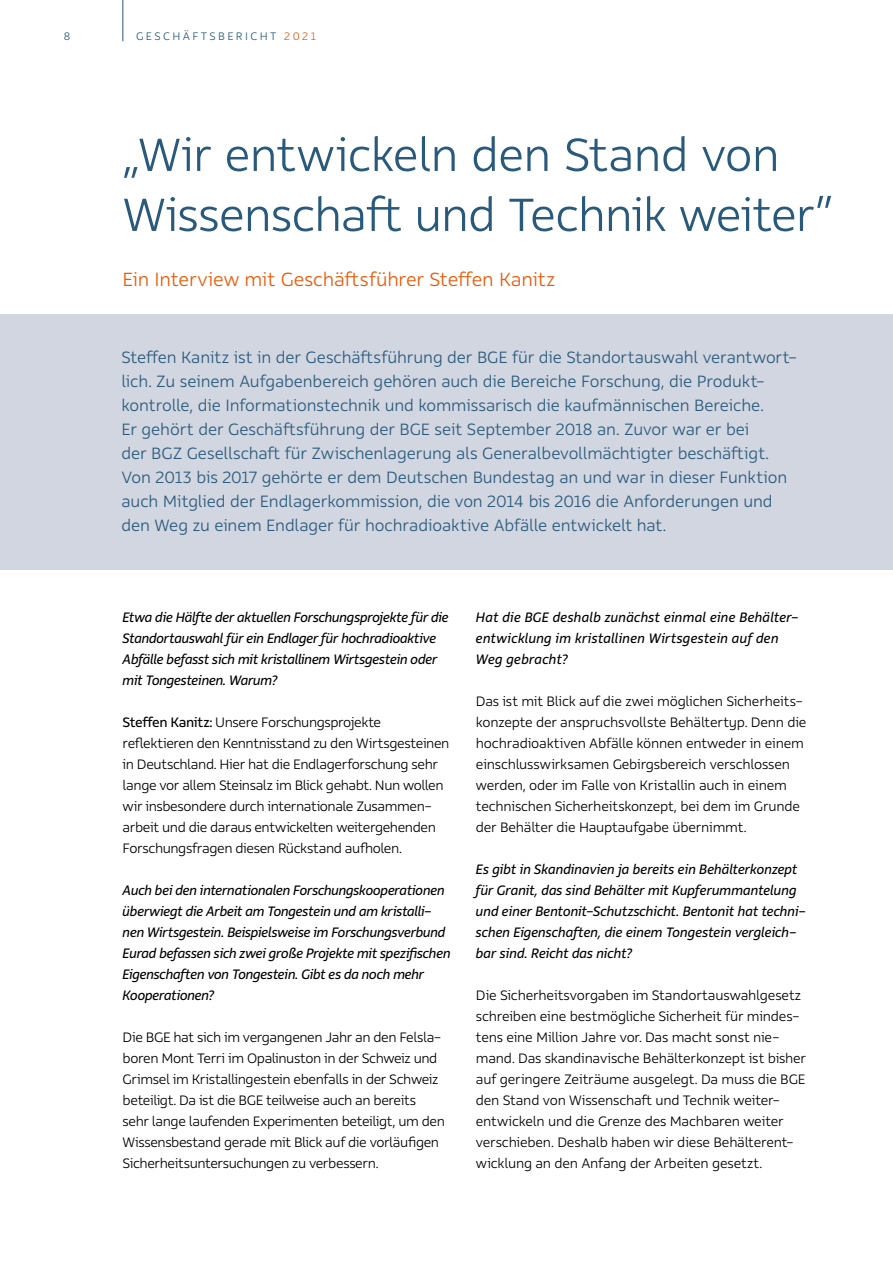
<style>
.page{position:relative;width:893px;height:1263px;background:#fff}
.page>*{position:absolute;margin:0;border:0;box-sizing:border-box;transform-origin:0 0}
.t1{font:300 51px/60px "Rehn";letter-spacing:-.02em;color:#295a7b}
.t2{font:300 21px "Rehn";letter-spacing:-.01em;color:#ea5a06}
.t3{font:300 18px/24px "Rehn";letter-spacing:-.01em;color:#295a7b}
.t4{font:300 15px/21px "Rehn";letter-spacing:-.02em;color:#000}
.t5{font:italic 15px/21px "Rehn";letter-spacing:-.02em;color:#000}
.t6{font:italic 15px/21px "Rehn";color:#000}
.t7{font:300 12px "Rehn";letter-spacing:.2em;color:#295a7b}
.s1{color:#ea5a06}
.s2{font-weight:400}
</style>
<div class="page">
<hr style="left:123px;top:0;width:1px;height:41px;background:#295a7b">
<div style="left:0;top:315px;width:893px;height:255px;background:#d1d6e1"></div>
<hr style="left:892px;top:315px;width:1px;height:255px;background:#ececed">
<p class="t7" style="left:64px;top:28px;width:8px">8</p>
<p class="t7" style="left:136px;top:28px;width:181px">GESCHÄFTSBERICHT <span class="s1">2021</span></p>
<h1 class="t1" style="left:123px;top:124px;width:712px">„Wir entwickeln den Stand von<br>Wissenschaft und Technik weiter”</h1>
<p class="t2" style="left:123px;top:265px;width:434px">Ein Interview mit Geschäftsführer Steffen Kanitz</p>
<p class="t3" style="left:121px;top:345px;width:677px">Steffen Kanitz ist in der Geschäftsführung der BGE für die Standortauswahl verantwort&shy;lich. Zu seinem Aufgabenbereich gehören auch die Bereiche Forschung, die Produkt&shy;kontrolle, die Informationstechnik und kommissarisch die kaufmännischen Bereiche.<br>Er gehört der Geschäftsführung der BGE seit September 2018 an. Zuvor war er bei<br>der BGZ Gesellschaft für Zwischenlagerung als Generalbevollmächtigter beschäftigt.<br>Von 2013 bis 2017 gehörte er dem Deutschen Bundestag an und war in dieser Funktion auch Mitglied der Endlagerkommission, die von 2014 bis 2016 die Anforderungen und den Weg zu einem Endlager für hochradioaktive Abfälle entwickelt hat.</p>
<p class="t5" style="left:123px;top:606px;width:328px">Etwa die Hälfte der aktuellen Forschungsprojekte für die Standortauswahl für ein Endlager für hochradioaktive Abfälle befasst sich mit kristallinem Wirtsgestein oder mit Tongesteinen. Warum?</p>
<p class="t4" style="left:123px;top:711px;width:328px"><span class="s2">Steffen Kanitz:</span> Unsere Forschungsprojekte reflektieren den Kenntnisstand zu den Wirtsgesteinen in Deutschland. Hier hat die Endlagerforschung sehr lange vor allem Steinsalz im Blick gehabt. Nun wollen wir insbesondere durch internationale Zusammen&shy;arbeit und die daraus entwickelten weitergehenden Forschungsfragen diesen Rückstand aufholen.</p>
<p class="t5" style="left:123px;top:879px;width:330px">Auch bei den internationalen Forschungskooperationen überwiegt die Arbeit am Tongestein und am kristalli&shy;nen Wirtsgestein. Beispielsweise im Forschungsverbund Eurad befassen sich zwei große Projekte mit spezifischen Eigenschaften von Tongestein. Gibt es da noch mehr Kooperationen?</p>
<p class="t4" style="left:123px;top:1026px;width:324px">Die BGE hat sich im vergangenen Jahr an den Felsla&shy;boren Mont Terri im Opalinuston in der Schweiz und Grimsel im Kristallingestein ebenfalls in der Schweiz beteiligt. Da ist die BGE teilweise auch an bereits sehr lange laufenden Experimenten beteiligt, um den Wissensbestand gerade mit Blick auf die vorläufigen Sicherheitsuntersuchungen zu verbessern.</p>
<p class="t6" style="left:476px;top:606px;width:324px">Hat die BGE deshalb zunächst einmal eine Behälter&shy;entwicklung im kristallinen Wirtsgestein auf den<br>Weg gebracht?</p>
<p class="t4" style="left:476px;top:690px;width:332px">Das ist mit Blick auf die zwei möglichen Sicherheits&shy;konzepte der anspruchsvollste Behältertyp. Denn die hochradioaktiven Abfälle können entweder in einem einschlusswirksamen Gebirgsbereich verschlossen werden, oder im Falle von Kristallin auch in einem technischen Sicherheitskonzept, bei dem im Grunde der Behälter die Hauptaufgabe übernimmt.</p>
<p class="t5" style="left:476px;top:858px;width:332px">Es gibt in Skandinavien ja bereits ein Behälterkonzept für Granit, das sind Behälter mit Kupferummantelung und einer Bentonit-Schutzschicht. Bentonit hat techni&shy;schen Eigenschaften, die einem Tongestein vergleich&shy;bar sind. Reicht das nicht?</p>
<p class="t4" style="left:476px;top:984px;width:332px">Die Sicherheitsvorgaben im Standortauswahlgesetz schreiben eine bestmögliche Sicherheit für mindes&shy;tens eine Million Jahre vor. Das macht sonst nie&shy;mand. Das skandinavische Behälterkonzept ist bisher auf geringere Zeiträume ausgelegt. Da muss die BGE den Stand von Wissenschaft und Technik weiter&shy;entwickeln und die Grenze des Machbaren weiter verschieben. Deshalb haben wir diese Behälterent&shy;wicklung an den Anfang der Arbeiten gesetzt.</p>
</div>
